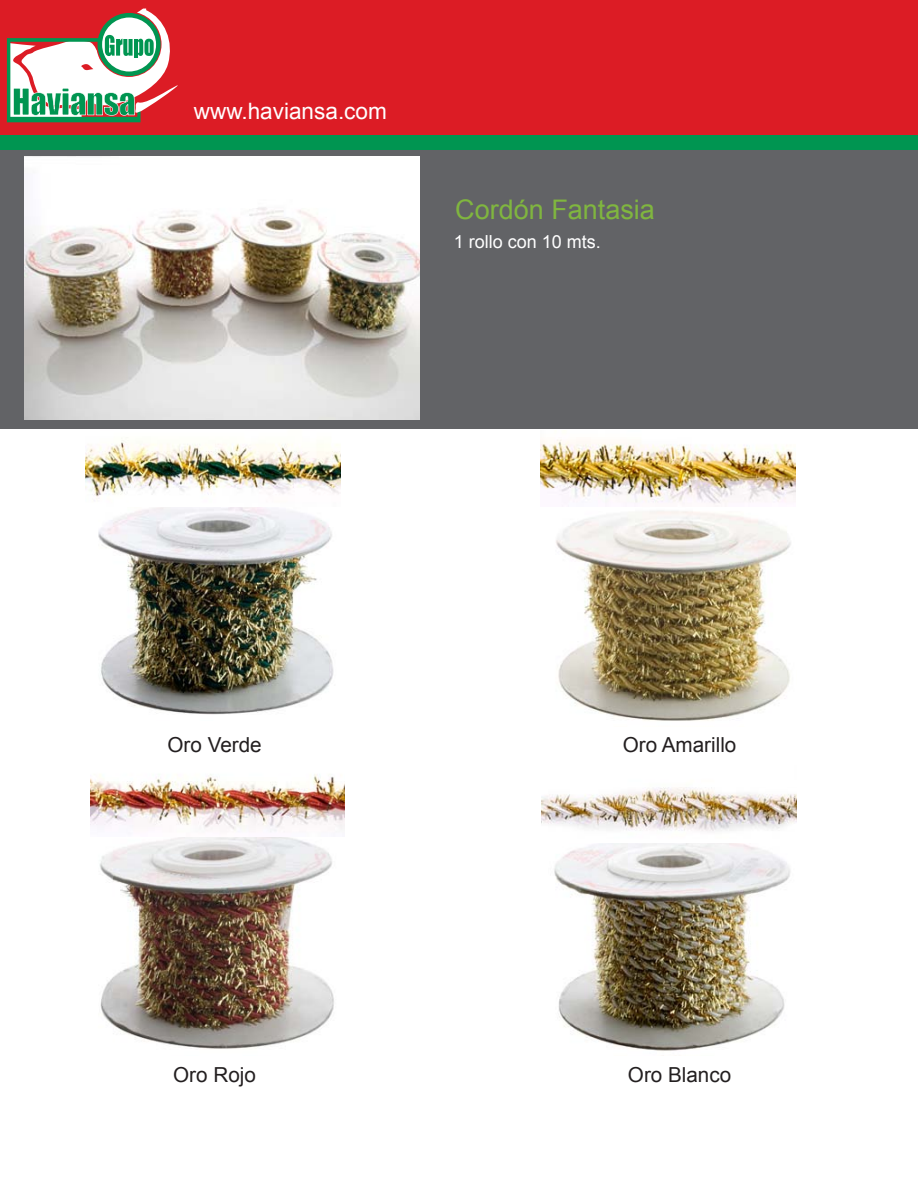
<style>
.page{position:relative;width:918px;height:1191px;background:#fff}
.page>*{position:absolute;margin:0;border:0;box-sizing:border-box;transform-origin:0 0}
.t1{font:27px "Arial";color:#80b63f}
.t2{font:22.65px "Arial";color:#fff}
.t3{font:20.7px "Arial";color:#231f20}
.t4{font:18px "Arial";color:#fff}
</style>
<div class="page">
<div style="left:0;top:147px;width:918px;height:281px;background:#626366"></div>
<div style="left:0;top:134px;width:918px;height:15px;background:#009551"></div>
<div style="left:0;top:0;width:918px;height:134px;background:#dc1c25"></div>
<svg style="left:7px;top:8px;width:171px;height:114px"></svg>
<img style="left:24px;top:157px;width:395px;height:262px">
<img style="left:554px;top:843px;width:237px;height:208px">
<img style="left:99px;top:837px;width:235px;height:212px">
<img style="left:556px;top:511px;width:235px;height:210px">
<img style="left:98px;top:507px;width:236px;height:208px">
<img style="left:541px;top:439px;width:255px;height:65px">
<img style="left:86px;top:438px;width:254px;height:59px">
<img style="left:90px;top:774px;width:255px;height:58px">
<img style="left:542px;top:787px;width:254px;height:44px">
<p class="t2" style="left:194px;top:96px;width:195px">www.haviansa.com</p>
<h1 class="t1" style="left:455px;top:192px;width:201px">Cordón Fantasia</h1>
<p class="t4" style="left:454px;top:230px;width:149px">1 rollo con 10 mts.</p>
<p class="t3" style="left:168px;top:731px;width:96px">Oro Verde</p>
<p class="t3" style="left:173px;top:1061px;width:84px">Oro Rojo</p>
<p class="t3" style="left:623px;top:731px;width:115px">Oro Amarillo</p>
<p class="t3" style="left:628px;top:1061px;width:105px">Oro Blanco</p>
</div>
